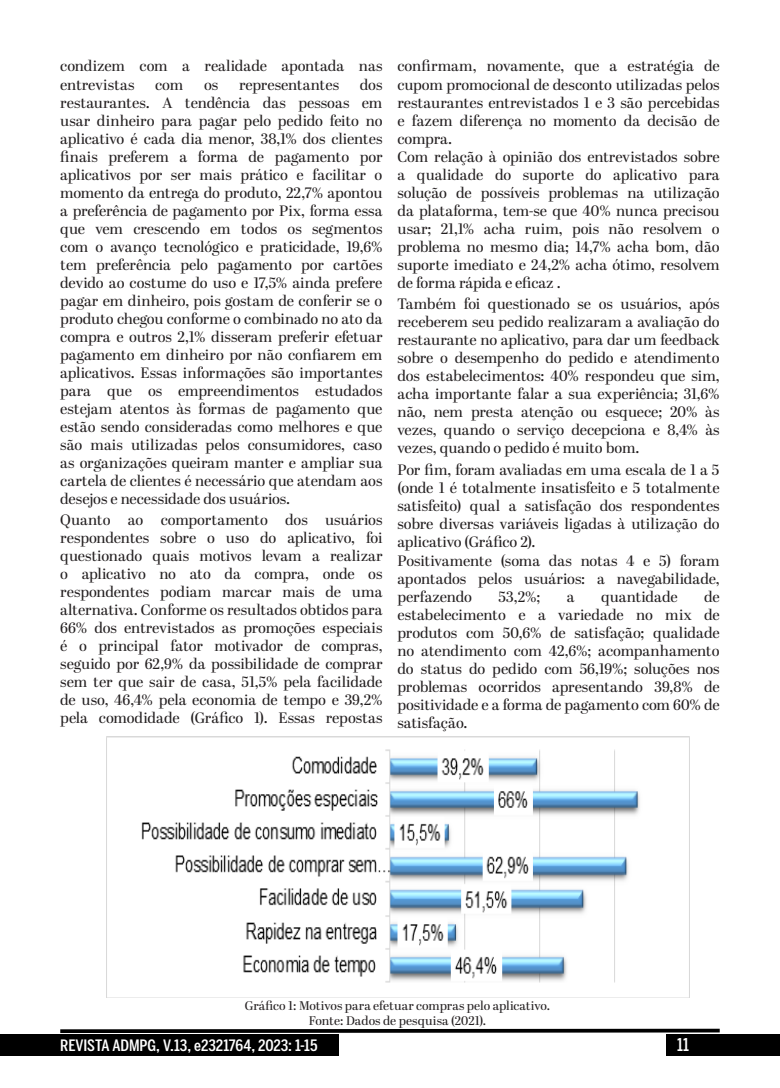
<style>
.page{position:relative;width:780px;height:1088px;background:#fff}
.page>*{position:absolute;margin:0;border:0;box-sizing:border-box;transform-origin:0 0}
.t1{font:500 17.5px "Benton Sans Comp";color:#fff}
.t2{font:500 15.62px "Benton Sans Comp";letter-spacing:-.005em;color:#fff;scale:1.11 1}
.Texto_Principal{font:15px/18px "Abril Display";color:#231f20;text-align:justify}
.Legenda_centralizada{font:12.5px "Abril Display";color:#231f20}
</style>
<div class="page">
<div style="left:666px;top:1035px;width:114px;height:21px;background:#000"></div>
<div style="left:0;top:1035px;width:338px;height:21px;background:#000"></div>
<svg style="left:56px;top:1028px;width:667px;height:7px"></svg>
<img style="left:106px;top:736px;width:583px;height:261px">
<p class="Texto_Principal" style="left:60px;top:58px;width:323px">condizem com a realidade apontada nas entrevistas</p>
<p class="Texto_Principal" style="left:60px;top:76px;width:324px;text-indent:299px">dos restaurantes. A tendência das pessoas em usar dinheiro para pagar pelo pedido feito no aplicativo é cada dia menor, 38,1% dos clientes finais preferem a forma de pagamento por aplicativos por ser mais prático e facilitar o momento da entrega do produto, 22,7% apontou a preferência de pagamento por Pix, forma essa que vem crescendo em todos os segmentos com o avanço tecnológico e praticidade, 19,6% tem preferência pelo pagamento por cartões devido ao costume do uso e 17,5% ainda prefere pagar em dinheiro, pois gostam de conferir se o produto chegou conforme o combinado no ato da compra e outros 2,1% disseram preferir efetuar pagamento em dinheiro por não confiarem em aplicativos. Essas informações são importantes para que os empreendimentos estudados estejam atentos às formas de pagamento que estão sendo consideradas como melhores e que são mais utilizadas pelos consumidores, caso as organizações queiram manter e ampliar sua cartela de clientes é necessário que atendam aos desejos e necessidade dos usuários.</p>
<p class="Texto_Principal" style="left:60px;top:512px;width:324px">Quanto ao comportamento dos usuários respondentes sobre o uso do aplicativo, foi questionado quais motivos levam a realizar o aplicativo no ato da compra, onde os respondentes podiam marcar mais de uma alternativa. Conforme os resultados obtidos para 66% dos entrevistados as promoções especiais é o principal fator motivador de compras, seguido por 62,9% da possibilidade de comprar sem ter que sair de casa, 51,5% pela facilidade de uso, 46,4% pela economia de tempo e 39,2% pela comodidade (Gráfico 1). Essas repostas</p>
<p class="Texto_Principal" style="left:155px;top:76px;width:30px">com</p>
<p class="Texto_Principal" style="left:204px;top:76px;width:16px">os</p>
<p class="Texto_Principal" style="left:239px;top:76px;width:102px">representantes</p>
<p class="Texto_Principal" style="left:397px;top:58px;width:324px">confirmam, novamente, que a estratégia de cupom promocional de desconto utilizadas pelos restaurantes entrevistados 1 e 3 são percebidas e fazem diferença no momento da decisão de compra.</p>
<p class="Texto_Principal" style="left:397px;top:149px;width:324px">Com relação à opinião dos entrevistados sobre a qualidade do suporte do aplicativo para solução de possíveis problemas na utilização da plataforma, tem-se que 40% nunca precisou usar; 21,1% acha ruim, pois não resolvem o problema no mesmo dia; 14,7% acha bom, dão suporte imediato e 24,2% acha ótimo, resolvem de forma rápida e eficaz .</p>
<p class="Texto_Principal" style="left:397px;top:296px;width:324px">Também foi questionado se os usuários, após receberem seu pedido realizaram a avaliação do restaurante no aplicativo, para dar um feedback sobre o desempenho do pedido e atendimento dos estabelecimentos: 40% respondeu que sim, acha importante falar a sua experiência; 31,6% não, nem presta atenção ou esquece; 20% às vezes, quando o serviço decepciona e 8,4% às vezes, quando o pedido é muito bom.</p>
<p class="Texto_Principal" style="left:397px;top:462px;width:324px">Por fim, foram avaliadas em uma escala de 1 a 5 (onde 1 é totalmente insatisfeito e 5 totalmente satisfeito) qual a satisfação dos respondentes sobre diversas variáveis ligadas à utilização do aplicativo (Gráfico 2).</p>
<p class="Texto_Principal" style="left:397px;top:552px;width:324px">Positivamente (soma das notas 4 e 5) foram apontados pelos usuários: a navegabilidade, perfazendo</p>
<p class="Texto_Principal" style="left:397px;top:588px;width:324px;text-indent:306px">de estabelecimento e a variedade no mix de produtos com 50,6% de satisfação; qualidade no atendimento com 42,6%; acompanhamento do status do pedido com 56,19%; soluções nos problemas ocorridos apresentando 39,8% de positividade e a forma de pagamento com 60% de satisfação.</p>
<p class="Texto_Principal" style="left:498px;top:588px;width:43px">53,2%;</p>
<p class="Texto_Principal" style="left:566px;top:588px;width:9px">a</p>
<p class="Texto_Principal" style="left:601px;top:588px;width:78px">quantidade</p>
<p class="Legenda_centralizada" style="left:245px;top:997px;width:307px">Gráfico 1: Motivos para efetuar compras pelo aplicativo.</p>
<p class="Legenda_centralizada" style="left:309px;top:1012px;width:179px">Fonte: Dados de pesquisa (2021).</p>
<p class="t2" style="left:60px;top:1036px;width:233px">REVISTA ADMPG, V.13, e2321764, 2023: 1-15</p>
<p class="t1" style="left:677px;top:1035px;width:13px">11</p>
</div>
